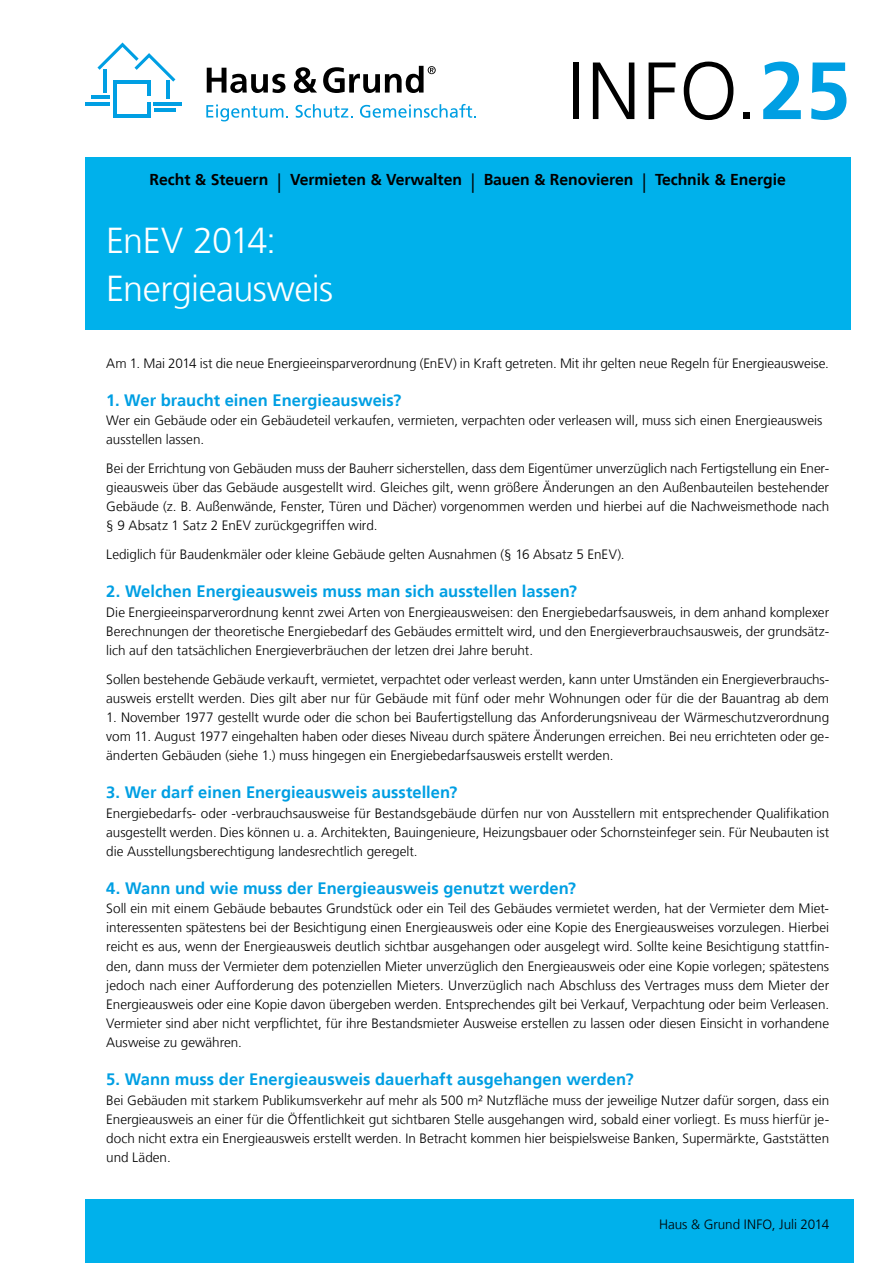
<style>
.page{position:relative;width:893px;height:1263px;background:#fff}
.page>*{position:absolute;margin:0;border:0;box-sizing:border-box;transform-origin:0 0}
.t1{font:300 81px "Frutiger LT";color:#000}
.t2{font:300 36px/47.8px "Frutiger LT";letter-spacing:-.015em;color:#fff}
.t3{font:700 16.5px "Frutiger LT";color:#009fe3}
.t4{font:700 15.75px "Frutiger LT";color:#000}
.t5{font:300 13.5px/19.2px "Frutiger LT";letter-spacing:-.005em;color:#000;text-align:justify}
.s1{font-weight:700;color:#009fe3}
.s2{font-weight:300;font-size:19.5px}
</style>
<div class="page">
<div style="left:85px;top:157px;width:765px;height:173px;background:#00b1eb"></div>
<div style="left:85px;top:1199px;width:768px;height:64px;background:#00b1eb"></div>
<hr style="left:113px;top:80px;width:3px;height:38px;background:#009fe3">
<hr style="left:147px;top:102px;width:4px;height:16px;background:#009fe3">
<hr style="left:113px;top:114px;width:38px;height:4px;background:#009fe3">
<hr style="left:113px;top:80px;width:38px;height:3px;background:#009fe3">
<hr style="left:154px;top:108px;width:21px;height:3px;background:#009fe3">
<hr style="left:154px;top:102px;width:28px;height:3px;background:#009fe3">
<hr style="left:147px;top:80px;width:4px;height:16px;background:#009fe3">
<hr style="left:166px;top:81px;width:3px;height:18px;background:#009fe3">
<hr style="left:91px;top:96px;width:19px;height:3px;background:#009fe3">
<hr style="left:85px;top:102px;width:25px;height:3px;background:#009fe3">
<hr style="left:104px;top:69px;width:3px;height:24px;background:#009fe3">
<svg style="left:97px;top:43px;width:78px;height:39px"></svg>
<svg style="left:207px;top:68px;width:78px;height:25px"></svg>
<svg style="left:294px;top:67px;width:23px;height:26px"></svg>
<svg style="left:323px;top:66px;width:113px;height:27px"></svg>
<svg style="left:206px;top:105px;width:82px;height:16px"></svg>
<svg style="left:296px;top:104px;width:57px;height:14px"></svg>
<svg style="left:360px;top:104px;width:116px;height:14px"></svg>
<h1 class="t1" style="left:567px;top:45px;width:285px">INFO.<span class="s1">25</span></h1>
<p class="t4" style="left:150px;top:170px;width:638px">Recht &amp; Steuern <span class="s2">|</span> Vermieten &amp; Verwalten <span class="s2">|</span> Bauen &amp; Renovieren <span class="s2">|</span> Technik &amp; Energie</p>
<h2 class="t2" style="left:106px;top:217px;width:228px">EnEV 2014:<br>Energieausweis</h2>
<p class="t5" style="left:106px;top:354px;width:724px">Am 1. Mai 2014 ist die neue Energieeinsparverordnung (EnEV) in Kraft getreten. Mit ihr gelten neue Regeln für Energieausweise.</p>
<p class="t3" style="left:106px;top:391px;width:297px">1. Wer braucht einen Energieausweis?</p>
<p class="t5" style="left:106px;top:411px;width:717px">Wer ein Gebäude oder ein Gebäudeteil verkaufen, vermieten, verpachten oder verleasen will, muss sich einen Energieausweis ausstellen lassen.</p>
<p class="t5" style="left:106px;top:459px;width:724px">Bei der Errichtung von Gebäuden muss der Bauherr sicherstellen, dass dem Eigentümer unverzüglich nach Fertigstellung ein Ener&shy;gieausweis über das Gebäude ausgestellt wird. Gleiches gilt, wenn größere Änderungen an den Außenbauteilen bestehender Gebäude (z. B. Außenwände, Fenster, Türen und Dächer) vorgenommen werden und hierbei auf die Nachweismethode nach § 9 Absatz 1 Satz 2 EnEV zurückgegriffen wird.</p>
<p class="t5" style="left:106px;top:545px;width:520px">Lediglich für Baudenkmäler oder kleine Gebäude gelten Ausnahmen (§ 16 Absatz 5 EnEV).</p>
<p class="t3" style="left:106px;top:582px;width:472px">2. Welchen Energieausweis muss man sich ausstellen lassen?</p>
<p class="t5" style="left:106px;top:602px;width:724px">Die Energieeinsparverordnung kennt zwei Arten von Energieausweisen: den Energiebedarfsausweis, in dem anhand komplexer Berechnungen der theoretische Energiebedarf des Gebäudes ermittelt wird, und den Energieverbrauchsausweis, der grundsätz&shy;lich auf den tatsächlichen Energieverbräuchen der letzen drei Jahre beruht.</p>
<p class="t5" style="left:106px;top:669px;width:724px">Sollen bestehende Gebäude verkauft, vermietet, verpachtet oder verleast werden, kann unter Umständen ein Energieverbrauchs&shy;ausweis erstellt werden. Dies gilt aber nur für Gebäude mit fünf oder mehr Wohnungen oder für die der Bauantrag ab dem</p>
<p class="t5" style="left:106px;top:708px;width:724px">1. November 1977 gestellt wurde oder die schon bei Baufertigstellung das Anforderungsniveau der Wärmeschutzverordnung vom 11. August 1977 eingehalten haben oder dieses Niveau durch spätere Änderungen erreichen. Bei neu errichteten oder ge&shy;änderten Gebäuden (siehe 1.) muss hingegen ein Energiebedarfsausweis erstellt werden.</p>
<p class="t3" style="left:106px;top:783px;width:353px">3. Wer darf einen Energieausweis ausstellen?</p>
<p class="t5" style="left:106px;top:803px;width:724px">Energiebedarfs- oder -verbrauchsausweise für Bestandsgebäude dürfen nur von Ausstellern mit entsprechender Qualifikation ausgestellt werden. Dies können u. a. Architekten, Bauingenieure, Heizungsbauer oder Schornsteinfeger sein. Für Neubauten ist die Ausstellungsberechtigung landesrechtlich geregelt.</p>
<p class="t3" style="left:106px;top:879px;width:471px">4. Wann und wie muss der Energieausweis genutzt werden?</p>
<p class="t5" style="left:106px;top:899px;width:724px">Soll ein mit einem Gebäude bebautes Grundstück oder ein Teil des Gebäudes vermietet werden, hat der Vermieter dem Miet&shy;interessenten spätestens bei der Besichtigung einen Energieausweis oder eine Kopie des Energieausweises vorzulegen. Hierbei reicht es aus, wenn der Energieausweis deutlich sichtbar ausgehangen oder ausgelegt wird. Sollte keine Besichtigung stattfin&shy;den, dann muss der Vermieter dem potenziellen Mieter unverzüglich den Energieausweis oder eine Kopie vorlegen; spätestens jedoch nach einer Aufforderung des potenziellen Mieters. Unverzüglich nach Abschluss des Vertrages muss dem Mieter der Energieausweis oder eine Kopie davon übergeben werden. Entsprechendes gilt bei Verkauf, Verpachtung oder beim Verleasen.<br>Vermieter sind aber nicht verpflichtet, für ihre Bestandsmieter Ausweise erstellen zu lassen oder diesen Einsicht in vorhandene Ausweise zu gewähren.</p>
<p class="t3" style="left:106px;top:1070px;width:529px">5. Wann muss der Energieausweis dauerhaft ausgehangen werden?</p>
<p class="t5" style="left:106px;top:1090px;width:724px">Bei Gebäuden mit starkem Publikumsverkehr auf mehr als 500 m² Nutzfläche muss der jeweilige Nutzer dafür sorgen, dass ein Energieausweis an einer für die Öffentlichkeit gut sichtbaren Stelle ausgehangen wird, sobald einer vorliegt. Es muss hierfür je&shy;doch nicht extra ein Energieausweis erstellt werden. In Betracht kommen hier beispielsweise Banken, Supermärkte, Gaststätten und Läden.</p>
<p class="t5" style="left:659px;top:1215px;width:172px">Haus &amp; Grund INFO, Juli 2014</p>
</div>
